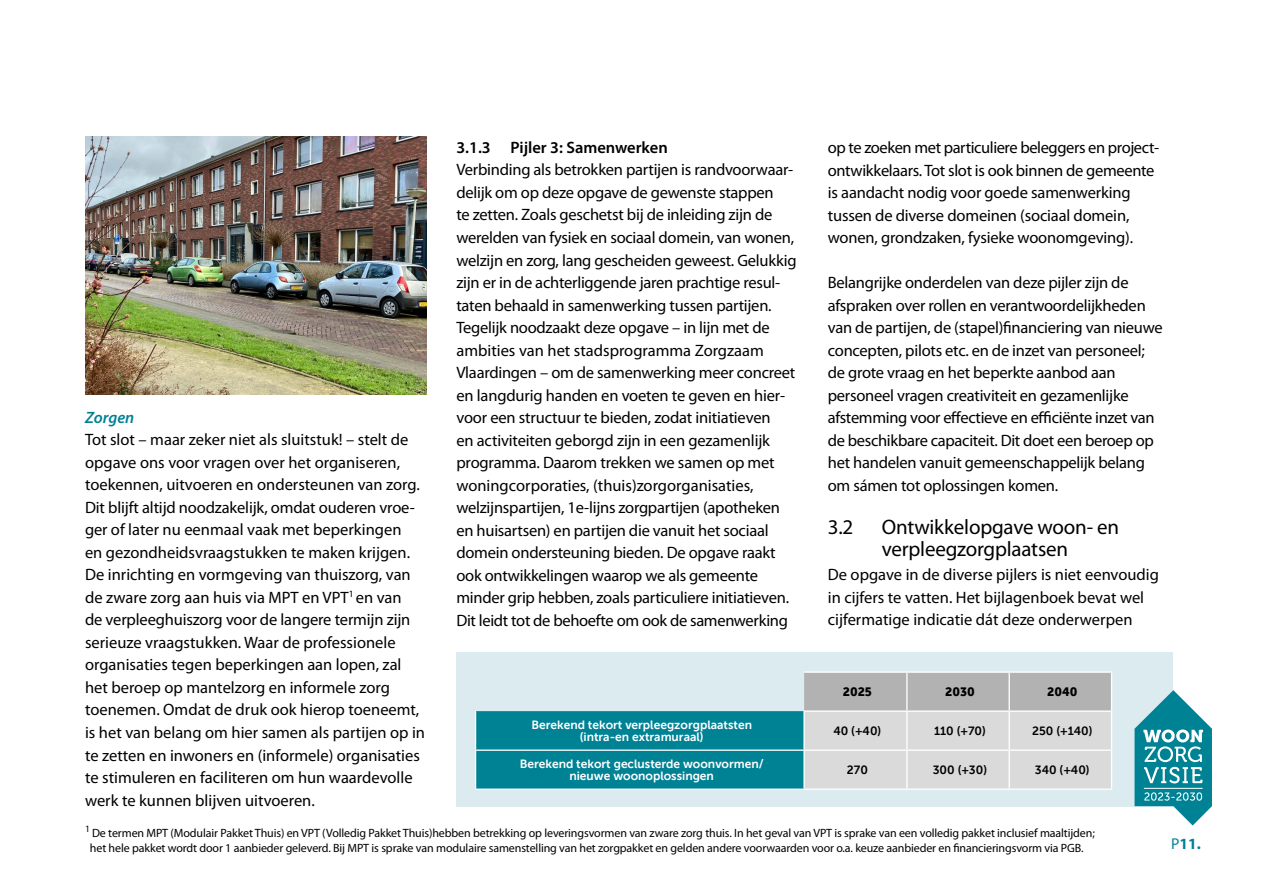
<style>
.page{position:relative;width:1263px;height:893px;background:#fff}
.page>*{position:absolute;margin:0;border:0;box-sizing:border-box;transform-origin:0 0}
.t1{font:21px/22.5px "Myriad Pro";letter-spacing:-.01em;color:#000}
.t2{font:16.5px/22.5px "Myriad Pro";letter-spacing:-.015em;color:#000}
.t3{font:600 16.5px "Myriad Pro";color:#000}
.t4{font:italic 600 16.5px "Myriad Pro";color:#008295}
.t5{font:700 15.6px "Myriad Pro";color:#008295}
.t6{font:12px/15px "Myriad Pro";letter-spacing:-.01em;color:#000}
.t7{font:12px/12px "Museo Sans W01 700";color:#fff;text-align:center}
.t8{font:12px "Museo Sans W01 700";color:#000}
.t9{font:12px "Museo Sans W01 900";color:#000}
.t10{font:9.6px "Myriad Pro";color:#000}
.s1{font-weight:400}
</style>
<div class="page">
<div style="left:456px;top:652px;width:717px;height:155px;background:#dbebef"></div>
<svg style="left:1134px;top:690px;width:78px;height:135px"></svg>
<hr style="left:1144px;top:788px;width:58px;height:1px;background:#fff">
<img style="left:85px;top:136px;width:342px;height:258px">
<svg style="left:476px;top:673px;width:635px;height:115px"></svg>
<hr style="left:804px;top:671px;width:103px;height:2px;background:#fff">
<hr style="left:907px;top:671px;width:102px;height:2px;background:#fff">
<hr style="left:906px;top:673px;width:1px;height:37px;background:#fff">
<hr style="left:1009px;top:671px;width:103px;height:2px;background:#fff">
<hr style="left:1008px;top:673px;width:2px;height:37px;background:#fff">
<hr style="left:1111px;top:673px;width:1px;height:37px;background:#fff">
<hr style="left:475px;top:711px;width:1px;height:38px;background:#fff">
<hr style="left:803px;top:710px;width:104px;height:2px;background:#fff">
<hr style="left:803px;top:712px;width:2px;height:37px;background:#fff">
<hr style="left:907px;top:710px;width:102px;height:2px;background:#fff">
<hr style="left:906px;top:712px;width:1px;height:37px;background:#fff">
<hr style="left:1009px;top:710px;width:103px;height:2px;background:#fff">
<hr style="left:1008px;top:712px;width:2px;height:37px;background:#fff">
<hr style="left:1111px;top:712px;width:1px;height:37px;background:#fff">
<hr style="left:475px;top:749px;width:329px;height:2px;background:#fff">
<hr style="left:475px;top:751px;width:1px;height:37px;background:#fff">
<hr style="left:804px;top:749px;width:103px;height:2px;background:#fff">
<hr style="left:803px;top:751px;width:2px;height:37px;background:#fff">
<hr style="left:907px;top:749px;width:102px;height:2px;background:#fff">
<hr style="left:906px;top:751px;width:1px;height:37px;background:#fff">
<hr style="left:1009px;top:749px;width:103px;height:2px;background:#fff">
<hr style="left:1008px;top:751px;width:2px;height:37px;background:#fff">
<hr style="left:1111px;top:751px;width:1px;height:37px;background:#fff">
<hr style="left:475px;top:788px;width:329px;height:2px;background:#fff">
<hr style="left:804px;top:788px;width:103px;height:2px;background:#fff">
<hr style="left:907px;top:788px;width:102px;height:2px;background:#fff">
<hr style="left:1009px;top:788px;width:103px;height:2px;background:#fff">
<p class="t4" style="left:85px;top:407px;width:51px">Zorgen</p>
<p class="t2" style="left:85px;top:428px;width:342px">Tot slot – maar zeker niet als sluitstuk! – stelt de opgave ons voor vragen over het organiseren, toekennen, uitvoeren en ondersteunen van zorg.<br>Dit blijft altijd noodzakelijk, omdat ouderen vroe&shy;ger of later nu eenmaal vaak met beperkingen<br>en gezondheidsvraagstukken te maken krijgen.<br>De inrichting en vormgeving van thuiszorg, van de zware zorg aan huis via MPT en VPT<sup>1</sup> en van<br>de verpleeghuiszorg voor de langere termijn zijn serieuze vraagstukken. Waar de professionele organisaties tegen beperkingen aan lopen, zal het beroep op mantelzorg en informele zorg toenemen. Omdat de druk ook hierop toeneemt, is het van belang om hier samen als partijen op in te zetten en inwoners en (informele) organisaties te stimuleren en faciliteren om hun waardevolle werk te kunnen blijven uitvoeren.</p>
<p class="t3" style="left:456px;top:137px;width:213px">3.1.3 Pijler 3: Samenwerken</p>
<p class="t2" style="left:456px;top:158px;width:342px">Verbinding als betrokken partijen is randvoorwaar&shy;delijk om op deze opgave de gewenste stappen<br>te zetten. Zoals geschetst bij de inleiding zijn de werelden van fysiek en sociaal domein, van wonen, welzijn en zorg, lang gescheiden geweest. Gelukkig zijn er in de achterliggende jaren prachtige resul&shy;taten behaald in samenwerking tussen partijen.<br>Tegelijk noodzaakt deze opgave – in lijn met de ambities van het stadsprogramma Zorgzaam Vlaardingen – om de samenwerking meer concreet en langdurig handen en voeten te geven en hier&shy;voor een structuur te bieden, zodat initiatieven<br>en activiteiten geborgd zijn in een gezamenlijk programma. Daarom trekken we samen op met woningcorporaties, (thuis)zorgorganisaties, welzijnspartijen, 1e-lijns zorgpartijen (apotheken en huisartsen) en partijen die vanuit het sociaal domein ondersteuning bieden. De opgave raakt ook ontwikkelingen waarop we als gemeente minder grip hebben, zoals particuliere initiatieven.<br>Dit leidt tot de behoefte om ook de samenwerking</p>
<p class="t2" style="left:828px;top:136px;width:333px">op te zoeken met particuliere beleggers en project&shy;ontwikkelaars. Tot slot is ook binnen de gemeente is aandacht nodig voor goede samenwerking tussen de diverse domeinen (sociaal domein, wonen, grondzaken, fysieke woonomgeving).</p>
<p class="t2" style="left:828px;top:271px;width:336px">Belangrijke onderdelen van deze pijler zijn de afspraken over rollen en verantwoordelijkheden van de partijen, de (stapel)financiering van nieuwe concepten, pilots etc. en de inzet van personeel; de grote vraag en het beperkte aanbod aan personeel vragen creativiteit en gezamenlijke afstemming voor effectieve en efficiënte inzet van de beschikbare capaciteit. Dit doet een beroep op het handelen vanuit gemeenschappelijk belang om sámen tot oplossingen komen.</p>
<p class="t1" style="left:828px;top:515px;width:27px">3.2</p>
<p class="t1" style="left:882px;top:515px;width:239px">Ontwikkelopgave woon- en verpleegzorgplaatsen</p>
<p class="t2" style="left:828px;top:563px;width:333px">De opgave in de diverse pijlers is niet eenvoudig in cijfers te vatten. Het bijlagenboek bevat wel cijfermatige indicatie dát deze onderwerpen</p>
<p class="t9" style="left:843px;top:685px;width:31px">2025</p>
<p class="t9" style="left:945px;top:685px;width:31px">2030</p>
<p class="t9" style="left:1047px;top:685px;width:32px">2040</p>
<p class="t7" style="left:531px;top:719px;width:222px">Berekend tekort verpleegzorgplaatsten (intra-en extramuraal)</p>
<p class="t8" style="left:833px;top:724px;width:49px">40 (+40)</p>
<p class="t8" style="left:934px;top:724px;width:53px">110 (+70)</p>
<p class="t8" style="left:1032px;top:724px;width:62px">250 (+140)</p>
<p class="t7" style="left:520px;top:758px;width:245px">Berekend tekort geclusterde woonvormen/ nieuwe woonoplossingen</p>
<p class="t8" style="left:847px;top:763px;width:23px">270</p>
<p class="t8" style="left:933px;top:763px;width:56px">300 (+30)</p>
<p class="t8" style="left:1035px;top:763px;width:56px">340 (+40)</p>
<p class="t10" style="left:85px;top:823px;width:6px">1</p>
<p class="t6" style="left:90px;top:826px;width:1006px">De termen MPT (Modulair Pakket Thuis) en VPT (Volledig Pakket Thuis)hebben betrekking op leveringsvormen van zware zorg thuis. In het geval van VPT is sprake van een volledig pakket inclusief maaltijden; het hele pakket wordt door 1 aanbieder geleverd. Bij MPT is sprake van modulaire samenstelling van het zorgpakket en gelden andere voorwaarden voor o.a. keuze aanbieder en financieringsvorm via PGB.</p>
<p class="t5" style="left:1171px;top:834px;width:31px"><span class="s1">P</span>11.</p>
</div>
